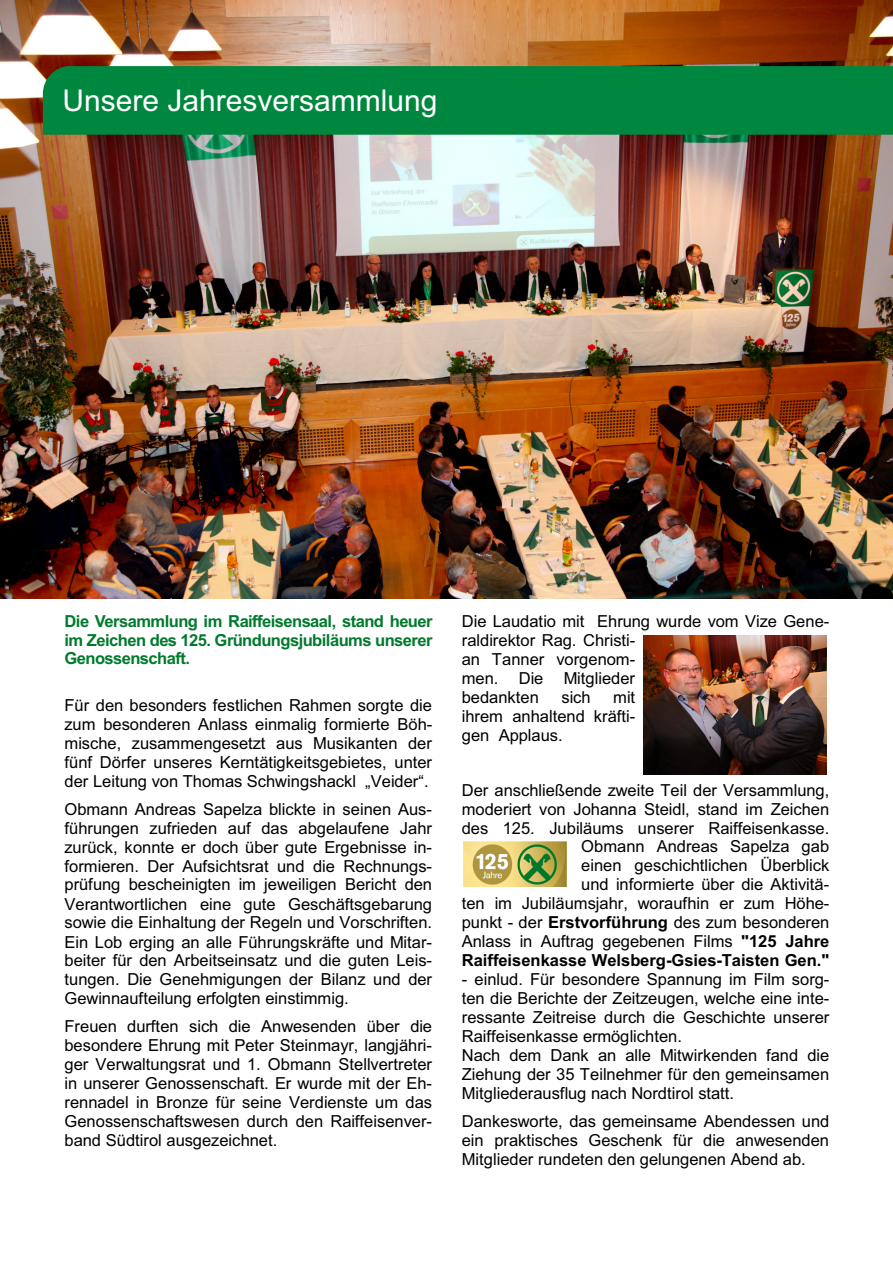
<style>
.page{position:relative;width:893px;height:1263px;background:#fff}
.page>*{position:absolute;margin:0;border:0;box-sizing:border-box;transform-origin:0 0}
.t1{font:30px "Arial";color:#fff}
.t2{font:16.5px/19px "Arial";color:#000;text-align:justify}
.t3{font:700 16.5px/18.9px "Arial";letter-spacing:-.035em;color:#007a2d;text-align:justify}
.s1{font-weight:700}
</style>
<div class="page">
<img style="left:464px;top:841px;width:103px;height:46px">
<img style="left:0;top:0;width:893px;height:598px">
<div style="left:43px;top:66px;width:850px;height:69px;background:#00873f"></div>
<img style="left:644px;top:636px;width:183px;height:139px">
<h1 class="t1" style="left:62px;top:83px;width:377px">Unsere Jahresversammlung</h1>
<p class="t3" style="left:64px;top:613px;width:370px">Die Versammlung im Raiffeisensaal, stand heuer im Zeichen des 125. Gründungsjubiläums unserer Genossenschaft.</p>
<p class="t2" style="left:64px;top:697px;width:369px">Für den besonders festlichen Rahmen sorgte die zum besonderen Anlass einmalig formierte Böh&shy;mische, zusammengesetzt aus Musikanten der fünf Dörfer unseres Kerntätigkeitsgebietes, unter der Leitung von Thomas Schwingshackl „Veider“.</p>
<p class="t2" style="left:64px;top:801px;width:369px">Obmann Andreas Sapelza blickte in seinen Aus&shy;führungen zufrieden auf das abgelaufene Jahr zurück, konnte er doch über gute Ergebnisse in&shy;formieren. Der Aufsichtsrat und die Rechnungs&shy;prüfung bescheinigten im jeweiligen Bericht den Verantwortlichen eine gute Geschäftsgebarung sowie die Einhaltung der Regeln und Vorschriften.<br>Ein Lob erging an alle Führungskräfte und Mitar&shy;beiter für den Arbeitseinsatz und die guten Leis&shy;tungen. Die Genehmigungen der Bilanz und der Gewinnaufteilung erfolgten einstimmig.</p>
<p class="t2" style="left:64px;top:1018px;width:369px">Freuen durften sich die Anwesenden über die besondere Ehrung mit Peter Steinmayr, langjähri&shy;ger Verwaltungsrat und 1. Obmann Stellvertreter in unserer Genossenschaft. Er wurde mit der Eh&shy;rennadel in Bronze für seine Verdienste um das Genossenschaftswesen durch den Raiffeisenver&shy;band Südtirol ausgezeichnet.</p>
<p class="t2" style="left:462px;top:613px;width:369px;text-align:left">Die Laudatio mit Ehrung wurde vom Vize Gene&shy;raldirektor Rag. Christi-<br>an Tanner vorgenom-<br>men. Die Mitglieder<br>bedankten</p>
<p class="t2" style="left:462px;top:689px;width:175px;text-indent:151px">mit ihrem anhaltend kräfti&shy;gen Applaus.</p>
<p class="t2" style="left:462px;top:782px;width:369px;text-align:right">Der anschließende zweite Teil der Versammlung, moderiert von Johanna Steidl, stand im Zeichen des 125. Jubiläums unserer Raiffeisenkasse.<br>Obmann Andreas Sapelza gab<br>einen geschichtlichen Überblick<br>und informierte über die Aktivitä-<br>ten im Jubiläumsjahr, woraufhin er zum Höhe&shy;punkt - der <span class="s1">Erstvorführung</span> des zum besonderen Anlass in Auftrag gegebenen Films <span class="s1">"125 Jahre Raiffeisenkasse Welsberg-Gsies-Taisten Gen."</span></p>
<p class="t2" style="left:462px;top:971px;width:369px;text-align:left">- einlud. Für besondere Spannung im Film sorg&shy;ten die Berichte der Zeitzeugen, welche eine inte&shy;ressante Zeitreise durch die Geschichte unserer Raiffeisenkasse ermöglichten.<br>Nach dem Dank an alle Mitwirkenden fand die Ziehung der 35 Teilnehmer für den gemeinsamen Mitgliederausflug nach Nordtirol statt.</p>
<p class="t2" style="left:462px;top:1113px;width:369px">Dankesworte, das gemeinsame Abendessen und ein praktisches Geschenk für die anwesenden Mitglieder rundeten den gelungenen Abend ab.</p>
<p class="t2" style="left:561px;top:689px;width:31px">sich</p>
</div>
